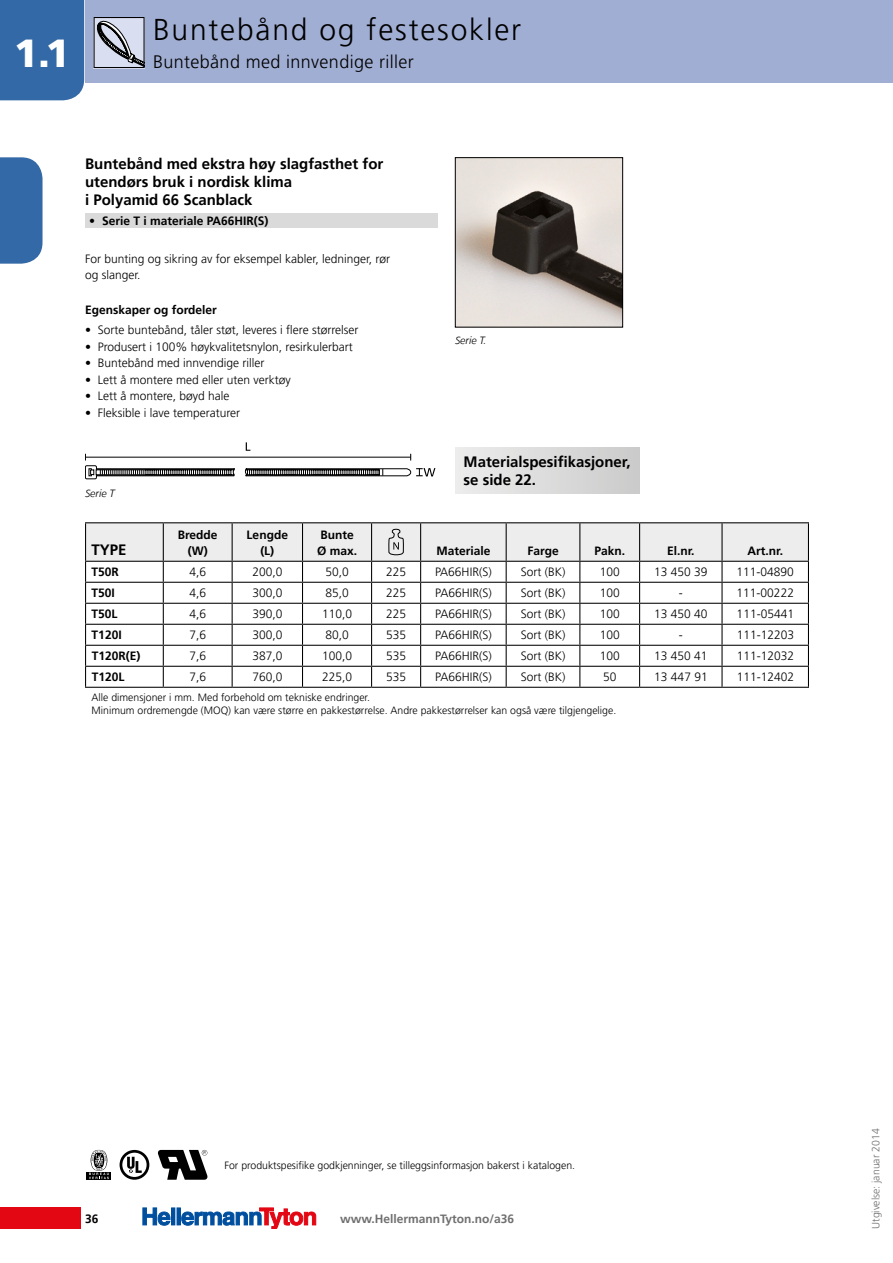
<style>
.page{position:relative;width:893px;height:1263px;background:#fff}
.page>*{position:absolute;margin:0;border:0;box-sizing:border-box;transform-origin:0 0}
.t1{font:900 39px "Frutiger LT";color:#fff}
.t2{font:300 30px "Frutiger LT";letter-spacing:.06em;color:#000}
.t3{font:300 18px "Frutiger LT";letter-spacing:.02em;color:#000}
.t4{font:700 15px/18px "Frutiger LT";color:#000}
.t5{font:300 12px/16.5px "Frutiger LT";color:#000}
.t6{font:700 12px/16.5px "Frutiger LT";color:#000;text-align:center}
.t7{font:700 12px "Frutiger LT";color:#706f6f}
.t8{font:300 10.5px/12.6px "Frutiger LT";color:#000}
.t9{font:300 10.5px "Frutiger LT";color:#706f6f}
.t10{font:italic 300 10.5px "Frutiger LT";color:#000}
</style>
<div class="page">
<div style="left:85px;top:0;width:808px;height:82px;background:#a1aed3"></div>
<div style="left:0;top:0;width:84px;height:100px;background:#3369a6"></div>
<div style="left:0;top:1208px;width:81px;height:21px;background:#e30613"></div>
<div style="left:171px;top:1208px;width:4px;height:17px;border:1px solid #004f9f"></div>
<div style="left:177px;top:1208px;width:4px;height:17px;border:1px solid #004f9f"></div>
<svg style="left:142px;top:1208px;width:28px;height:18px"></svg>
<svg style="left:181px;top:1208px;width:135px;height:21px"></svg>
<svg style="left:0;top:157px;width:43px;height:107px;background:#3e71ab"></svg>
<svg style="left:94px;top:17px;width:51px;height:51px;background:#a5a8b5"></svg>
<img style="left:457px;top:159px;width:164px;height:166px">
<div style="left:455px;top:157px;width:168px;height:170px;border:1px solid #000"></div>
<div style="left:85px;top:213px;width:353px;height:15px;background:#dadada"></div>
<hr style="left:85px;top:522px;width:78px;height:1px;background:#000">
<hr style="left:163px;top:522px;width:69px;height:1px;background:#000">
<hr style="left:232px;top:522px;width:71px;height:1px;background:#000">
<hr style="left:303px;top:522px;width:69px;height:1px;background:#000">
<hr style="left:372px;top:522px;width:49px;height:1px;background:#000">
<hr style="left:421px;top:522px;width:85px;height:1px;background:#000">
<hr style="left:506px;top:522px;width:74px;height:1px;background:#000">
<hr style="left:580px;top:522px;width:60px;height:1px;background:#000">
<hr style="left:640px;top:522px;width:82px;height:1px;background:#000">
<hr style="left:722px;top:522px;width:87px;height:1px;background:#000">
<hr style="left:85px;top:687px;width:78px;height:1px;background:#000">
<hr style="left:163px;top:687px;width:69px;height:1px;background:#000">
<hr style="left:232px;top:687px;width:71px;height:1px;background:#000">
<hr style="left:303px;top:687px;width:69px;height:1px;background:#000">
<hr style="left:372px;top:687px;width:49px;height:1px;background:#000">
<hr style="left:421px;top:687px;width:85px;height:1px;background:#000">
<hr style="left:506px;top:687px;width:74px;height:1px;background:#000">
<hr style="left:580px;top:687px;width:60px;height:1px;background:#000">
<hr style="left:640px;top:687px;width:82px;height:1px;background:#000">
<hr style="left:722px;top:687px;width:87px;height:1px;background:#000">
<svg style="left:85px;top:523px;width:724px;height:164px"></svg>
<svg style="left:85px;top:442px;width:350px;height:37px"></svg>
<svg style="left:120px;top:1150px;width:29px;height:30px"></svg>
<svg style="left:157px;top:1150px;width:51px;height:30px"></svg>
<hr style="left:87px;top:1172px;width:24px;height:3px;background:#000">
<hr style="left:87px;top:1176px;width:24px;height:4px;background:#000">
<svg style="left:89px;top:1150px;width:20px;height:29px"></svg>
<div style="left:455px;top:447px;width:185px;height:47px;background:linear-gradient(to right,#ededed,#cbcbcb)"></div>
<h1 class="t1" style="left:14px;top:30px;width:57px">1.1</h1>
<h2 class="t2" style="left:153px;top:12px;width:370px">Buntebånd og festesokler</h2>
<h3 class="t3" style="left:153px;top:52px;width:262px">Buntebånd med innvendige riller</h3>
<p class="t4" style="left:85px;top:154px;width:300px">Buntebånd med ekstra høy slagfasthet for utendørs bruk i nordisk klima<br>i Polyamid 66 Scanblack</p>
<p class="t6" style="left:89px;top:213px;width:181px">• Serie T i materiale PA66HIR(S)</p>
<p class="t5" style="left:85px;top:250px;width:307px">For bunting og sikring av for eksempel kabler, ledninger, rør og slanger.</p>
<p class="t6" style="left:85px;top:301px;width:133px">Egenskaper og fordeler</p>
<p class="t5" style="left:85px;top:322px;width:275px">• Sorte buntebånd, tåler støt, leveres i flere størrelser</p>
<p class="t5" style="left:85px;top:339px;width:269px">• Produsert i 100% høykvalitetsnylon, resirkulerbart</p>
<p class="t5" style="left:85px;top:355px;width:181px">• Buntebånd med innvendige riller</p>
<p class="t5" style="left:85px;top:372px;width:207px">• Lett å montere med eller uten verktøy</p>
<p class="t5" style="left:85px;top:388px;width:146px">• Lett å montere, bøyd hale</p>
<p class="t5" style="left:85px;top:405px;width:157px">• Fleksible i lave temperaturer</p>
<p class="t10" style="left:85px;top:487px;width:31px">Serie T</p>
<p class="t4" style="left:92px;top:541px;width:37px">TYPE</p>
<p class="t6" style="left:178px;top:526px;width:41px">Bredde (W)</p>
<p class="t6" style="left:247px;top:526px;width:43px">Lengde (L)</p>
<p class="t6" style="left:317px;top:526px;width:42px;text-align:left">Bunte<br>Ø max.</p>
<p class="t10" style="left:455px;top:334px;width:33px">Serie T.</p>
<p class="t4" style="left:463px;top:453px;width:168px">Materialspesifikasjoner, se side 22.</p>
<p class="t6" style="left:436px;top:543px;width:56px">Materiale</p>
<p class="t6" style="left:527px;top:543px;width:33px">Farge</p>
<p class="t6" style="left:594px;top:543px;width:32px">Pakn.</p>
<p class="t6" style="left:667px;top:543px;width:29px">El.nr.</p>
<p class="t6" style="left:747px;top:543px;width:37px">Art.nr.</p>
<p class="t6" style="left:92px;top:564px;width:29px">T50R</p>
<p class="t5" style="left:189px;top:564px;width:18px">4,6</p>
<p class="t5" style="left:252px;top:564px;width:32px">200,0</p>
<p class="t5" style="left:325px;top:564px;width:25px">50,0</p>
<p class="t5" style="left:386px;top:564px;width:22px">225</p>
<p class="t5" style="left:435px;top:564px;width:58px">PA66HIR(S)</p>
<p class="t5" style="left:521px;top:564px;width:46px">Sort (BK)</p>
<p class="t5" style="left:600px;top:564px;width:22px">100</p>
<p class="t5" style="left:654px;top:564px;width:55px">13 450 39</p>
<p class="t5" style="left:737px;top:564px;width:59px">111-04890</p>
<p class="t6" style="left:92px;top:585px;width:25px">T50I</p>
<p class="t5" style="left:189px;top:585px;width:18px">4,6</p>
<p class="t5" style="left:252px;top:585px;width:32px">300,0</p>
<p class="t5" style="left:325px;top:585px;width:25px">85,0</p>
<p class="t5" style="left:386px;top:585px;width:22px">225</p>
<p class="t5" style="left:435px;top:585px;width:58px">PA66HIR(S)</p>
<p class="t5" style="left:521px;top:585px;width:46px">Sort (BK)</p>
<p class="t5" style="left:600px;top:585px;width:22px">100</p>
<p class="t5" style="left:679px;top:585px;width:5px">-</p>
<p class="t5" style="left:737px;top:585px;width:59px">111-00222</p>
<p class="t6" style="left:92px;top:606px;width:28px">T50L</p>
<p class="t5" style="left:189px;top:606px;width:18px">4,6</p>
<p class="t5" style="left:252px;top:606px;width:32px">390,0</p>
<p class="t5" style="left:322px;top:606px;width:32px">110,0</p>
<p class="t5" style="left:386px;top:606px;width:22px">225</p>
<p class="t5" style="left:435px;top:606px;width:58px">PA66HIR(S)</p>
<p class="t5" style="left:521px;top:606px;width:46px">Sort (BK)</p>
<p class="t5" style="left:600px;top:606px;width:22px">100</p>
<p class="t5" style="left:654px;top:606px;width:55px">13 450 40</p>
<p class="t5" style="left:737px;top:606px;width:59px">111-05441</p>
<p class="t6" style="left:92px;top:627px;width:32px">T120I</p>
<p class="t5" style="left:189px;top:627px;width:18px">7,6</p>
<p class="t5" style="left:252px;top:627px;width:32px">300,0</p>
<p class="t5" style="left:325px;top:627px;width:25px">80,0</p>
<p class="t5" style="left:386px;top:627px;width:22px">535</p>
<p class="t5" style="left:435px;top:627px;width:58px">PA66HIR(S)</p>
<p class="t5" style="left:521px;top:627px;width:46px">Sort (BK)</p>
<p class="t5" style="left:600px;top:627px;width:22px">100</p>
<p class="t5" style="left:679px;top:627px;width:5px">-</p>
<p class="t5" style="left:737px;top:627px;width:59px">111-12203</p>
<p class="t6" style="left:92px;top:648px;width:50px">T120R(E)</p>
<p class="t5" style="left:189px;top:648px;width:18px">7,6</p>
<p class="t5" style="left:252px;top:648px;width:32px">387,0</p>
<p class="t5" style="left:322px;top:648px;width:32px">100,0</p>
<p class="t5" style="left:386px;top:648px;width:22px">535</p>
<p class="t5" style="left:435px;top:648px;width:58px">PA66HIR(S)</p>
<p class="t5" style="left:521px;top:648px;width:46px">Sort (BK)</p>
<p class="t5" style="left:600px;top:648px;width:22px">100</p>
<p class="t5" style="left:654px;top:648px;width:55px">13 450 41</p>
<p class="t5" style="left:737px;top:648px;width:59px">111-12032</p>
<p class="t6" style="left:92px;top:669px;width:34px">T120L</p>
<p class="t5" style="left:189px;top:669px;width:18px">7,6</p>
<p class="t5" style="left:252px;top:669px;width:32px">760,0</p>
<p class="t5" style="left:322px;top:669px;width:32px">225,0</p>
<p class="t5" style="left:386px;top:669px;width:22px">535</p>
<p class="t5" style="left:435px;top:669px;width:58px">PA66HIR(S)</p>
<p class="t5" style="left:521px;top:669px;width:46px">Sort (BK)</p>
<p class="t5" style="left:603px;top:669px;width:15px">50</p>
<p class="t5" style="left:654px;top:669px;width:55px">13 447 91</p>
<p class="t5" style="left:737px;top:669px;width:59px">111-12402</p>
<p class="t8" style="left:92px;top:691px;width:526px">Alle dimensjoner i mm. Med forbehold om tekniske endringer.<br>Minimum ordremengde (MOQ) kan være større en pakkestørrelse. Andre pakkestørrelser kan også være tilgjengelige.</p>
<p class="t6" style="left:85px;top:1210px;width:15px">36</p>
<p class="t8" style="left:224px;top:1159px;width:352px">For produktspesifike godkjenninger, se tilleggsinformasjon bakerst i katalogen.</p>
<p class="t7" style="left:340px;top:1211px;width:176px">www.HellermannTyton.no/a36</p>
<p class="t9" style="left:870px;top:1229px;width:102px;rotate:-90deg">Utgivelse: januar 2014</p>
</div>
